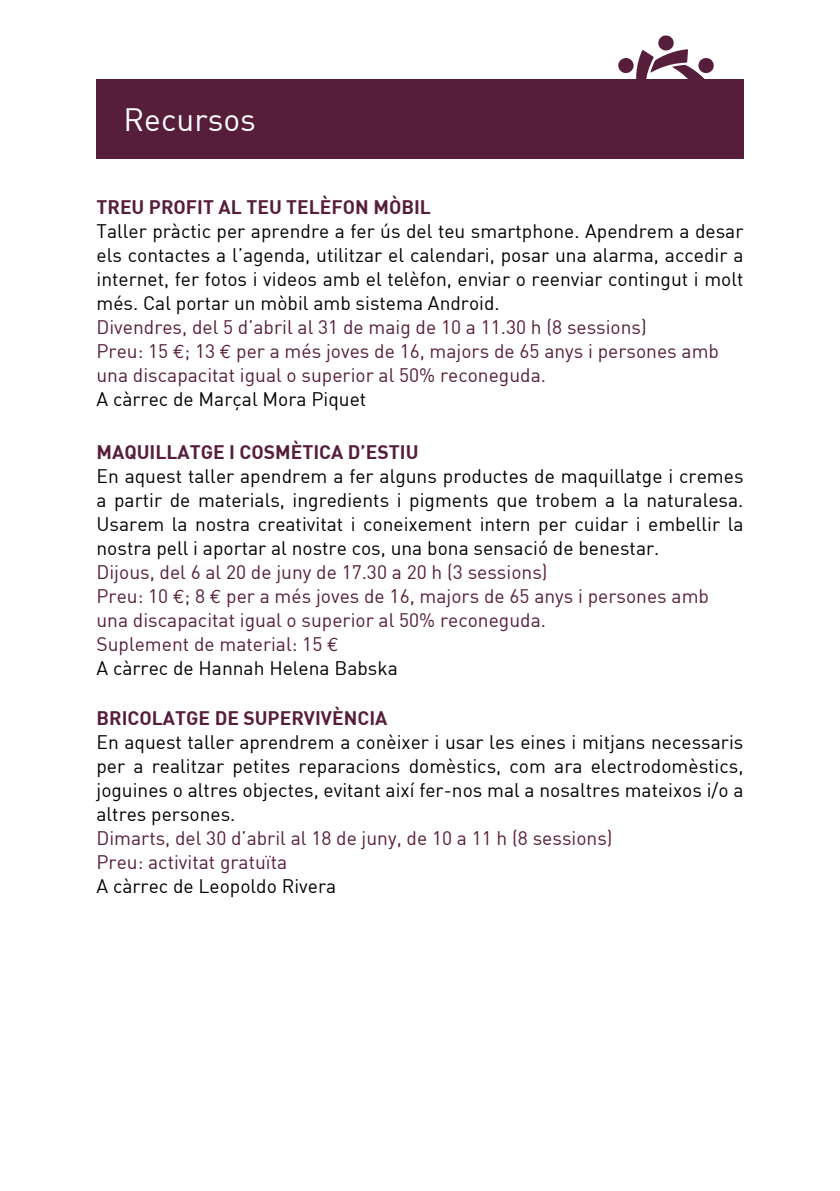
<style>
.page{position:relative;width:840px;height:1191px;background:#fff}
.page>*{position:absolute;margin:0;border:0;box-sizing:border-box;transform-origin:0 0}
.t1{font:31.6px "DIN";color:#fff}
.t2{font:19.2px/24px "DIN";color:#000;text-align:justify}
.t3{font:19.2px/24px "DIN";color:#571e3b}
.t4{font:19.2px "DIN Bold";color:#571e3b}
.s1{font-family:"Euro Mono"}
.s2{color:#000}
</style>
<div class="page">
<div style="left:96px;top:79px;width:647px;height:80px;background:#571e3b"></div>
<svg style="left:618px;top:35px;width:96px;height:44px"></svg>
<h1 class="t1" style="left:123px;top:100px;width:134px">Recursos</h1>
<p class="t4" style="left:96px;top:195px;width:336px">TREU PROFIT AL TEU TELÈFON MÒBIL</p>
<p class="t2" style="left:96px;top:219px;width:648px">Taller pràctic per aprendre a fer ús del teu smartphone. Apendrem a desar els contactes a l’agenda, utilitzar el calendari, posar una alarma, accedir a internet, fer fotos i videos amb el telèfon, enviar o reenviar contingut i molt més. Cal portar un mòbil amb sistema Android.</p>
<p class="t3" style="left:96px;top:315px;width:623px">Divendres, del 5 d’abril al 31 de maig de 10 a 11.30 h (8 sessions)<br>Preu: 15 <span class="s1">E</span>; 13 <span class="s1">E</span> per a més joves de 16, majors de 65 anys i persones amb una discapacitat igual o superior al 50% reconeguda.</p>
<p class="t2" style="left:96px;top:387px;width:271px">A càrrec de Marçal Mora Piquet</p>
<p class="t4" style="left:96px;top:439px;width:323px">MAQUILLATGE I COSMÈTICA D’ESTIU</p>
<p class="t2" style="left:96px;top:464px;width:648px">En aquest taller apendrem a fer alguns productes de maquillatge i cremes a partir de materials, ingredients i pigments que trobem a la naturalesa.<br>Usarem la nostra creativitat i coneixement intern per cuidar i embellir la nostra pell i aportar al nostre cos, una bona sensació de benestar.</p>
<p class="t3" style="left:96px;top:560px;width:613px">Dijous, del 6 al 20 de juny de 17.30 a 20 h (3 sessions)<br>Preu: 10 <span class="s1">E</span>; 8 <span class="s1">E</span> per a més joves de 16, majors de 65 anys i persones amb una discapacitat igual o superior al 50% reconeguda.<br>Suplement de material: 15 <span class="s1">E<br></span><span class="s2">A càrrec de Hannah Helena Babska</span></p>
<p class="t4" style="left:96px;top:705px;width:292px">BRICOLATGE DE SUPERVIVÈNCIA</p>
<p class="t2" style="left:96px;top:730px;width:648px">En aquest taller aprendrem a conèixer i usar les eines i mitjans necessaris per a realitzar petites reparacions domèstics, com ara electrodomèstics, joguines o altres objectes, evitant així fer-nos mal a nosaltres mateixos i/o a altres persones.</p>
<p class="t3" style="left:96px;top:826px;width:517px">Dimarts, del 30 d’abril al 18 de juny, de 10 a 11 h (8 sessions)<br>Preu: activitat gratuïta</p>
<p class="t2" style="left:96px;top:874px;width:241px">A càrrec de Leopoldo Rivera</p>
</div>
